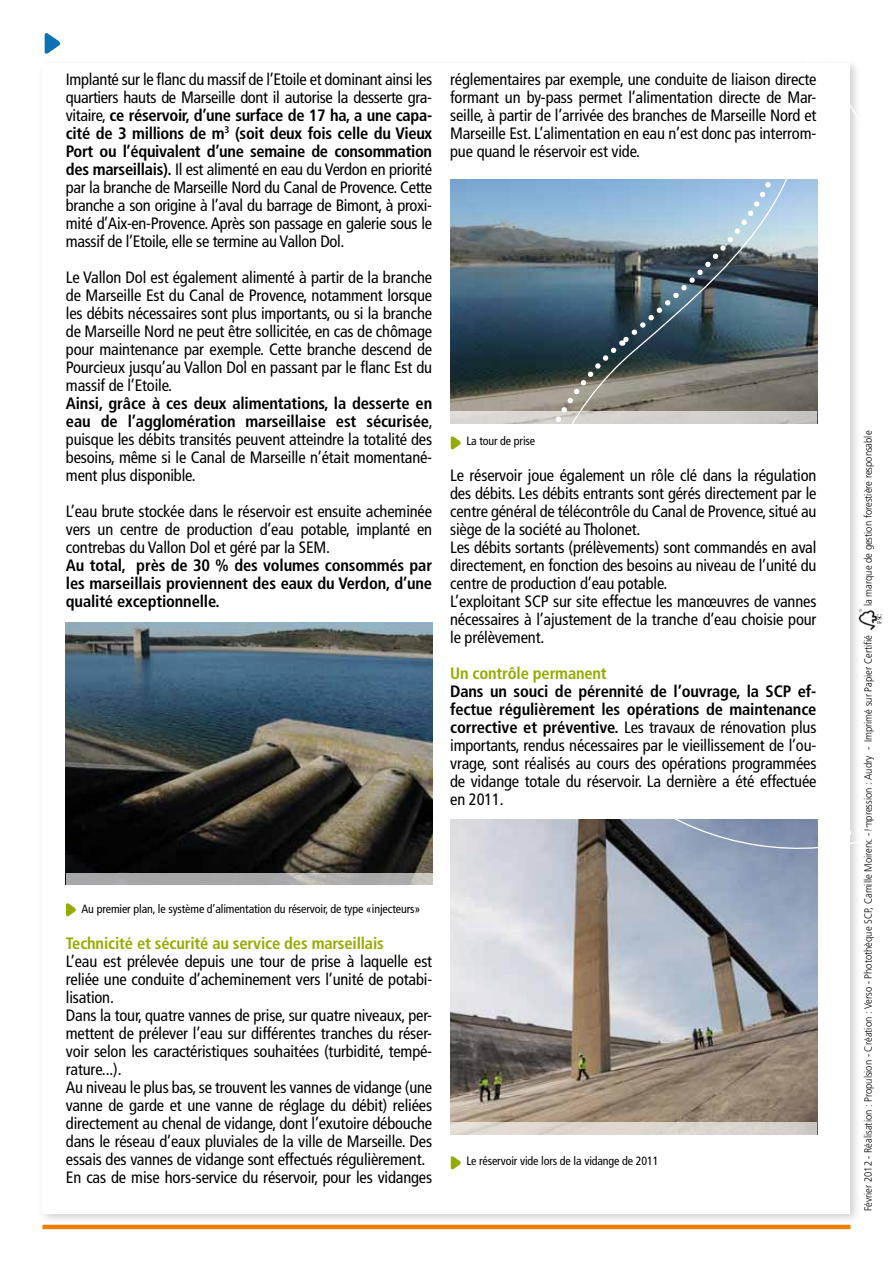
<style>
.page{position:relative;width:893px;height:1263px;background:#fff}
.page>*{position:absolute;margin:0;border:0;box-sizing:border-box;transform-origin:0 0}
.t1{font:condensed 16.5px/18px "Frutiger";letter-spacing:-.01em;color:#000;text-align:justify}
.t2{font:700 condensed 16.5px/18px "Frutiger";letter-spacing:-.01em;color:#000;text-align:justify}
.t3{font:700 condensed 16.5px "Frutiger";letter-spacing:-.01em;color:#96ab00}
.t4{font:condensed 12px "Frutiger";letter-spacing:-.01em;color:#000}
.t5{font:300 10.5px "Frutiger";color:#000;scale:.9 1}
.t6{font:6px "Minion Pro";color:#000}
.s1{font-weight:700}
</style>
<div class="page">
<div style="left:37px;top:59px;width:825px;height:1166px;background:#000;opacity:.18"></div>
<div style="left:43px;top:64px;width:807px;height:1150px;background:#fff"></div>
<img style="left:451px;top:180px;width:37px;height:231px">
<div style="left:451px;top:411px;width:366px;height:12px;background:#dcd9d6"></div>
<svg style="left:479px;top:343px;width:9px;height:81px"></svg>
<img style="left:66px;top:623px;width:366px;height:250px">
<svg style="left:66px;top:873px;width:366px;height:12px;background:#ababaa"></svg>
<img style="left:451px;top:820px;width:366px;height:302px">
<div style="left:451px;top:1122px;width:366px;height:12px;background:#ddd6cf"></div>
<hr style="left:43px;top:1225px;width:807px;height:4px;background:#ee7f00">
<svg style="left:45px;top:33px;width:16px;height:21px"></svg>
<svg style="left:66px;top:903px;width:10px;height:14px"></svg>
<svg style="left:451px;top:436px;width:10px;height:14px"></svg>
<svg style="left:451px;top:1156px;width:10px;height:14px"></svg>
<svg style="left:488px;top:59px;width:390px;height:844px"></svg>
<p class="t1" style="left:66px;top:70px;width:368px">Implanté sur le flanc du massif de l’Etoile et dominant ainsi les quartiers hauts de Marseille dont il autorise la desserte gra&shy;vitaire, <span class="s1">ce réservoir, d’une surface de 17 ha, a une capa&shy;cité de 3 millions de m</span><sup>3</sup> <span class="s1">(soit deux fois celle du Vieux Port ou l’équivalent d’une semaine de consommation des marseillais).</span> Il est alimenté en eau du Verdon en priorité par la branche de Marseille Nord du Canal de Provence. Cette branche a son origine à l’aval du barrage de Bimont, à proxi&shy;mité d’Aix-en-Provence. Après son passage en galerie sous le massif de l’Etoile, elle se termine au Vallon Dol.</p>
<p class="t1" style="left:66px;top:268px;width:368px">Le Vallon Dol est également alimenté à partir de la branche de Marseille Est du Canal de Provence, notamment lorsque les débits nécessaires sont plus importants, ou si la branche de Marseille Nord ne peut être sollicitée, en cas de chômage pour maintenance par exemple. Cette branche descend de Pourcieux jusqu’au Vallon Dol en passant par le flanc Est du massif de l’Etoile.</p>
<p class="t1" style="left:66px;top:394px;width:368px"><span class="s1">Ainsi, grâce à ces deux alimentations, la desserte en eau de l’agglomération marseillaise est sécurisée</span>, puisque les débits transités peuvent atteindre la totalité des besoins, même si le Canal de Marseille n’était momentané&shy;ment plus disponible.</p>
<p class="t1" style="left:66px;top:502px;width:368px">L’eau brute stockée dans le réservoir est ensuite acheminée vers un centre de production d’eau potable, implanté en contrebas du Vallon Dol et géré par la SEM.</p>
<p class="t2" style="left:66px;top:556px;width:368px">Au total, près de 30 % des volumes consommés par les marseillais proviennent des eaux du Verdon, d’une qualité exceptionnelle.</p>
<p class="t1" style="left:450px;top:70px;width:368px">réglementaires par exemple, une conduite de liaison directe formant un by-pass permet l’alimentation directe de Mar&shy;seille, à partir de l’arrivée des branches de Marseille Nord et Marseille Est. L’alimentation en eau n’est donc pas interrom&shy;pue quand le réservoir est vide.</p>
<p class="t4" style="left:466px;top:434px;width:70px">La tour de prise</p>
<p class="t1" style="left:450px;top:466px;width:368px;text-align:left">Le réservoir joue également un rôle clé dans la régulation des débits. Les débits entrants sont gérés directement par le centre général de télécontrôle du Canal de Provence, situé au siège de la société au Tholonet.<br>Les débits sortants (prélèvements) sont commandés en aval directement, en fonction des besoins au niveau de l’unité du centre de production d’eau potable.<br>L’exploitant SCP sur site effectue les manœuvres de vannes nécessaires à l’ajustement de la tranche d’eau choisie pour le prélèvement.</p>
<p class="t3" style="left:450px;top:663px;width:158px">Un contrôle permanent</p>
<p class="t1" style="left:450px;top:682px;width:368px"><span class="s1">Dans un souci de pérennité de l’ouvrage, la SCP ef&shy;fectue régulièrement les opérations de maintenance corrective et préventive.</span> Les travaux de rénovation plus importants, rendus nécessaires par le vieillissement de l’ou&shy;vrage, sont réalisés au cours des opérations programmées de vidange totale du réservoir. La dernière a été effectuée en 2011.</p>
<p class="t4" style="left:82px;top:902px;width:340px">Au premier plan, le système d’alimentation du réservoir, de type «injecteurs»</p>
<p class="t3" style="left:66px;top:933px;width:319px">Technicité et sécurité au service des marseillais</p>
<p class="t1" style="left:66px;top:952px;width:368px;text-align:left">L’eau est prélevée depuis une tour de prise à laquelle est reliée une conduite d’acheminement vers l’unité de potabi&shy;lisation.<br>Dans la tour, quatre vannes de prise, sur quatre niveaux, per&shy;mettent de prélever l’eau sur différentes tranches du réser&shy;voir selon les caractéristiques souhaitées (turbidité, tempé&shy;rature...).<br>Au niveau le plus bas, se trouvent les vannes de vidange (une vanne de garde et une vanne de réglage du débit) reliées directement au chenal de vidange, dont l’exutoire débouche dans le réseau d’eaux pluviales de la ville de Marseille. Des essais des vannes de vidange sont effectués régulièrement.<br>En cas de mise hors-service du réservoir, pour les vidanges</p>
<p class="t4" style="left:466px;top:1154px;width:194px">Le réservoir vide lors de la vidange de 2011</p>
<p class="t5" style="left:862px;top:606px;width:196px;rotate:-90deg">la marque de gestion forestière responsable</p>
<p class="t6" style="left:876px;top:623px;width:12px;rotate:-90deg">FSC</p>
<p class="t5" style="left:862px;top:1211px;width:642px;rotate:-90deg">Février 2012 - Réalisation : Propulsion - Création : Verso - Photothèque SCP, Camille Moirenc - Impression : Audry - Imprimé sur Papier Certifié</p>
</div>
